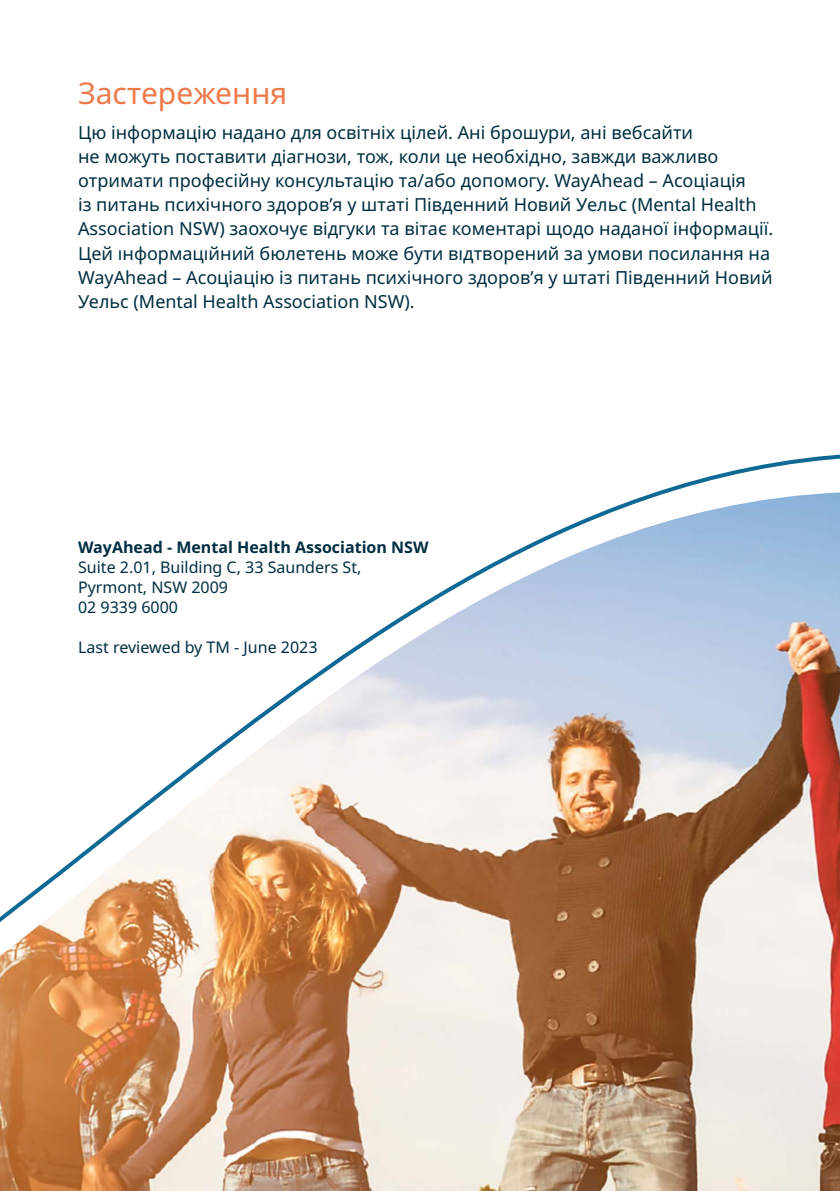
<style>
.page{position:relative;width:840px;height:1191px;background:#fff}
.page>*{position:absolute;margin:0;border:0;box-sizing:border-box;transform-origin:0 0}
.orange_H2{font:30px "Noto Sans";color:#ee794b}
.Help_body{font:18px/24px "Noto Sans";color:#002e41}
.t1{font:16px/20px "Noto Sans";color:#002e41}
.t2{font:700 16px "Noto Sans";color:#002e41}
</style>
<div class="page">
<img style="left:0;top:492px;width:839px;height:699px">
<p class="orange_H2" style="left:78px;top:72px;width:210px">Застереження</p>
<p class="Help_body" style="left:78px;top:121px;width:696px">Цю iнформацiю надано для освiтнiх цiлей. Анi брошури, анi вебсайти<br>не можуть поставити дiагнози, тож, коли це необхiдно, завжди важливо отримати професiйну консультацiю та/або допомогу. WayAhead – Асоцiацiя<br>iз питань психiчного здоров’я у штатi Пiвденний Новий Уельс (Mental Health Association NSW) заохочує вiдгуки та вiтає коментарi щодо наданої iнформацiї.<br>Цей інформаційний бюлетень може бути відтворений за умови посилання на WayAhead – Асоцiацiю iз питань психiчного здоров’я у штатi Пiвденний Новий Уельс (Mental Health Association NSW).</p>
<p class="t2" style="left:78px;top:536px;width:352px">WayAhead - Mental Health Association NSW</p>
<p class="t1" style="left:78px;top:557px;width:285px">Suite 2.01, Building C, 33 Saunders St,<br>Pyrmont, NSW 2009</p>
<p class="t1" style="left:78px;top:597px;width:101px">02 9339 6000</p>
<p class="t1" style="left:78px;top:637px;width:241px">Last reviewed by TM - June 2023</p>
</div>
